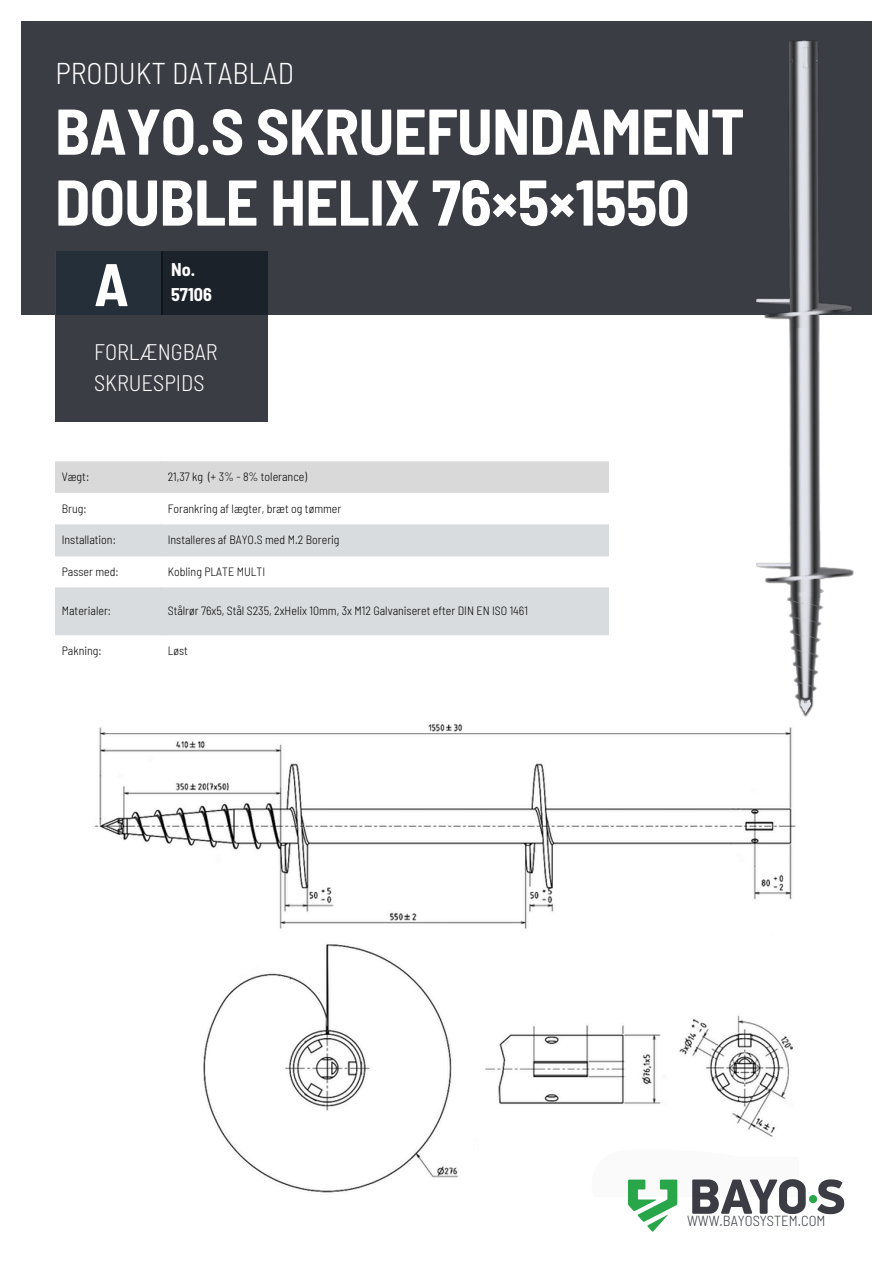
<style>
.page{position:relative;width:894px;height:1264px;background:#fff}
.page>*{position:absolute;margin:0;border:0;box-sizing:border-box;transform-origin:0 0}
.t1{font:700 semi-condensed 64.5px/70.8px "Barlow";letter-spacing:-.01em;color:#fff}
.t2{font:700 semi-condensed 60px "Barlow";color:#fff}
.t3{font:300 semi-condensed 30px "Barlow";color:#fff}
.t4{font:300 semi-condensed 22.5px/30.3px "Barlow";color:#fff}
.t5{font:700 semi-condensed 18px/24.8px "Barlow";color:#fff}
.t6{font:300 semi-condensed 14.55px "Barlow";color:#3b3d44}
.t7{font:300 semi-condensed 12px "Barlow";color:#000}
</style>
<div class="page">
<div style="left:21px;top:21px;width:850px;height:294px;background:#3b3d44"></div>
<div style="left:55px;top:251px;width:213px;height:170px;background:#3b3d44"></div>
<div style="left:162px;top:251px;width:106px;height:64px;background:#1b2229"></div>
<div style="left:55px;top:461px;width:553px;height:32px;background:#d9d9d9"></div>
<svg style="left:55px;top:635px;width:553px;height:1px"></svg>
<svg style="left:55px;top:524px;width:553px;height:111px;fill:#d9dcde"></svg>
<div style="left:56px;top:251px;width:106px;height:64px;background:#252f39"></div>
<img style="left:756px;top:21px;width:116px;height:696px">
<img style="left:95px;top:723px;width:701px;height:473px">
<svg style="left:627px;top:1179px;width:50px;height:52px"></svg>
<svg style="left:808px;top:1194px;width:8px;height:9px"></svg>
<svg style="left:692px;top:1179px;width:113px;height:34px"></svg>
<svg style="left:817px;top:1179px;width:27px;height:35px"></svg>
<p class="t3" style="left:55px;top:54px;width:240px">PRODUKT DATABLAD</p>
<p class="t1" style="left:55px;top:93px;width:691px">BAYO.S SKRUEFUNDAMENT<br>DOUBLE HELIX 76×5×1550</p>
<p class="t5" style="left:171px;top:256px;width:42px">No.<br>57106</p>
<p class="t2" style="left:94px;top:246px;width:36px">A</p>
<p class="t4" style="left:94px;top:336px;width:125px">FORLÆNGBAR<br>SKRUESPIDS</p>
<h2 class="t7" style="left:62px;top:469px;width:29px">Vægt:</h2>
<h1 class="t7" style="left:168px;top:469px;width:141px">21,37 kg (+ 3% - 8% tolerance)</h1>
<p class="t7" style="left:62px;top:501px;width:26px">Brug:</p>
<p class="t7" style="left:168px;top:501px;width:175px">Forankring af lægter, bræt og tømmer</p>
<h4 class="t7" style="left:62px;top:532px;width:56px">Installation:</h4>
<h3 class="t7" style="left:168px;top:532px;width:173px">Installeres af BAYO.S med M.2 Borerig</h3>
<p class="t7" style="left:62px;top:564px;width:58px">Passer med:</p>
<p class="t7" style="left:168px;top:564px;width:99px">Kobling PLATE MULTI</p>
<p class="t7" style="left:62px;top:603px;width:51px">Materialer:</p>
<p class="t7" style="left:168px;top:603px;width:361px">Stålrør 76x5, Stål S235, 2xHelix 10mm, 3x M12 Galvaniseret efter DIN EN ISO 1461</p>
<p class="t7" style="left:62px;top:642px;width:41px">Pakning:</p>
<p class="t7" style="left:168px;top:642px;width:22px">Løst</p>
<p class="t6" style="left:687px;top:1211px;width:140px">WWW.BAYOSYSTEM.COM</p>
</div>
